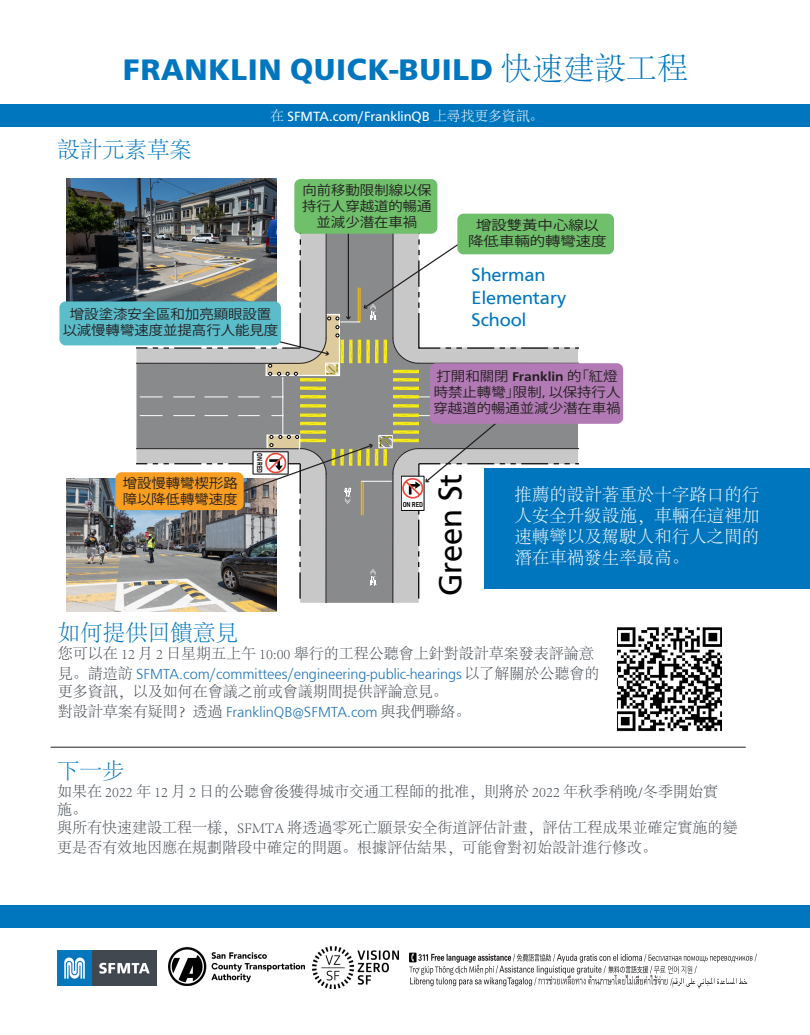
<style>
.page{position:relative;width:810px;height:1035px;background:#fff}
.page>*{position:absolute;margin:0;border:0;box-sizing:border-box;transform-origin:0 0}
.t1{font:33.62px "Graphein Pro";letter-spacing:-.01em;color:#000}
.t2{font:900 31.25px "Graphein Pro";letter-spacing:.02em;color:#0076be}
.t3{font:300 22.5px "Adobe Song Std";color:#0076be}
.t4{font:18.75px/22.4px "Graphein Pro";color:#0076be}
.Subheader_copy{font:300 17.5px/21px "Adobe Song Std";color:#fff;text-align:justify}
.t5{font:300 15px/20px "Adobe Song Std";color:#3f464d}
.t6{font:300 15px "Graphein Pro";color:#2074b9}
.t7{font:13.75px "Graphein Pro";color:#fff}
.t8{font:13.38px/16px "Koz Go Pr 6 N";color:#231f20;scale:1.08 1}
.t9{font:13.38px/16px "Koz Go Pr 6 N";color:#231f20;text-align:center;scale:1.15 1}
.t10{font:7.25px "Bahnschrift";color:#000}
.t11{font:7px "Bahnschrift";color:#000}
.s1{font-family:"Adobe Song Std";font-weight:300}
.s2{font-family:"Graphein Pro";font-weight:700}
.s3{font-family:"Graphein Pro";color:#2074b9}
.s4{font-family:"Adobe Song Std";color:#3f464d}
</style>
<div class="page">
<div style="left:0;top:105px;width:810px;height:22px;background:#0076be"></div>
<img style="left:58px;top:951px;width:98px;height:34px">
<img style="left:169px;top:948px;width:135px;height:38px">
<img style="left:312px;top:947px;width:86px;height:41px">
<svg style="left:409px;top:953px;width:348px;height:35px"></svg>
<svg style="left:728px;top:746px;width:18px;height:1px"></svg>
<img style="left:617px;top:627px;width:104px;height:104px">
<hr style="left:51px;top:747px;width:695px;height:1px;background:#231f20">
<img style="left:66px;top:179px;width:211px;height:122px">
<div style="left:136px;top:381px;width:294px;height:33px;background:#888a8c"></div>
<svg style="left:300px;top:404px;width:26px;height:4px"></svg>
<svg style="left:393px;top:404px;width:26px;height:4px"></svg>
<svg style="left:300px;top:387px;width:26px;height:11px"></svg>
<hr style="left:282px;top:377px;width:1px;height:72px;background:#fff">
<svg style="left:140px;top:397px;width:23px;height:1px"></svg>
<svg style="left:173px;top:397px;width:22px;height:1px"></svg>
<svg style="left:205px;top:397px;width:23px;height:1px"></svg>
<svg style="left:238px;top:397px;width:22px;height:1px"></svg>
<svg style="left:271px;top:397px;width:13px;height:1px"></svg>
<svg style="left:393px;top:387px;width:37px;height:11px"></svg>
<img style="left:66px;top:478px;width:210px;height:133px">
<div style="left:115px;top:472px;width:129px;height:38px;background:#f99e20;border-radius:6px"></div>
<div style="left:59px;top:301px;width:222px;height:44px;background:#5bbcca;border-radius:6px"></div>
<div style="left:430px;top:363px;width:193px;height:61px;background:#b17ab4;border-radius:6px"></div>
<div style="left:457px;top:214px;width:157px;height:40px;background:#6fbf6b;border-radius:6px"></div>
<div style="left:294px;top:179px;width:143px;height:55px;background:#6fbf6b;border-radius:6px"></div>
<svg style="left:136px;top:414px;width:442px;height:191px"></svg>
<svg style="left:136px;top:190px;width:442px;height:191px"></svg>
<div style="left:484px;top:469px;width:326px;height:120px;background:#0076be"></div>
<div style="left:0;top:906px;width:810px;height:22px;background:#0076be"></div>
<p class="t2" style="left:123px;top:51px;width:567px">FRANKLIN QUICK-BUILD <span class="s1">快速建設工程</span></p>
<p class="t7" style="left:270px;top:109px;width:274px"><span class="s1">在</span> SFMTA.com/FranklinQB <span class="s1">上尋找更多資訊。</span></p>
<p class="t3" style="left:57px;top:137px;width:136px">設計元素草案</p>
<p class="t8" style="left:63px;top:307px;width:201px;text-align:center">增設塗漆安全區和加亮顯眼設置以減慢轉彎速度並提高行人能見度</p>
<p class="t8" style="left:123px;top:475px;width:108px">增設慢轉彎楔形路障以降低轉彎速度</p>
<p class="t10" style="left:265px;top:453px;width:21px;rotate:90deg">ON RED</p>
<p class="t8" style="left:302px;top:182px;width:121px;text-align:center">向前移動限制線以保持行人穿越道的暢通並減少潛在車禍</p>
<p class="t9" style="left:468px;top:217px;width:122px">增設雙黃中心線以降低車輛的轉彎速度</p>
<p class="t4" style="left:472px;top:264px;width:96px">Sherman<br>Elementary<br>School</p>
<p class="t8" style="left:434px;top:368px;width:175px">打開和關閉 <span class="s2">Franklin</span> 的「紅燈時禁止轉彎」限制，以保持行人穿越道的暢通並減少潛在車禍</p>
<p class="t11" style="left:403px;top:499px;width:21px">ON RED</p>
<p class="t1" style="left:431px;top:596px;width:123px;rotate:-90deg">Green St</p>
<p class="Subheader_copy" style="left:514px;top:484px;width:247px">推薦的設計著重於十字路口的行人安全升級設施，車輛在這裡加速轉彎以及駕駛人和行人之間的潛在車禍發生率最高。</p>
<p class="t3" style="left:58px;top:621px;width:182px">如何提供回饋意見</p>
<p class="t5" style="left:58px;top:644px;width:543px">您可以在 12 月 2 日星期五上午 10:00 舉行的工程公聽會上針對設計草案發表評論意見。請造訪 <span class="s3">SFMTA.com/committees/engineering-public-hearings</span> 以了解關於公聽會的</p>
<p class="t5" style="left:58px;top:682px;width:391px">更多資訊，以及如何在會議之前或會議期間提供評論意見。</p>
<p class="t6" style="left:58px;top:704px;width:414px"><span class="s4">對設計草案有疑問？透過</span> FranklinQB@SFMTA.com <span class="s4">與我們聯絡。</span></p>
<p class="t3" style="left:57px;top:758px;width:69px">下一步</p>
<p class="t5" style="left:57px;top:783px;width:663px;line-height:18px">如果在 2022 年 12 月 2 日的公聽會後獲得城市交通工程師的批准，則將於 2022 年秋季稍晚/冬季開始實施。</p>
<p class="t5" style="left:57px;top:818px;width:682px">與所有快速建設工程一樣，SFMTA 將透過零死亡願景安全街道評估計畫，評估工程成果並確定實施的變更是否有效地因應在規劃階段中確定的問題。根據評估結果，可能會對初始設計進行修改。</p>
</div>
